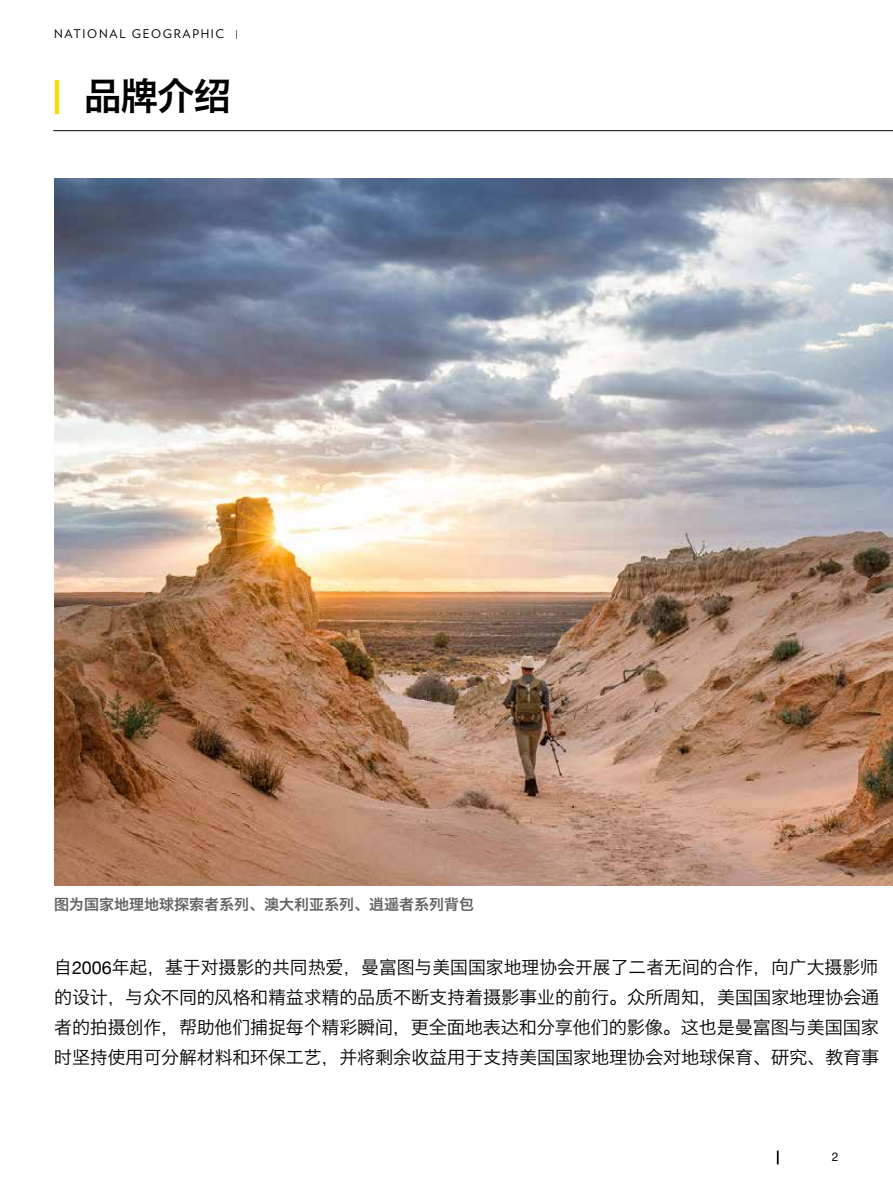
<style>
.page{position:relative;width:893px;height:1191px;background:#fff}
.page>*{position:absolute;margin:0;border:0;box-sizing:border-box;transform-origin:0 0}
.t1{font:37.5px "Hiragino Sans GB W6";color:#000}
.t2{font:18px/30px "Hiragino Sans GB W3";letter-spacing:-.01em;color:#000;text-align:justify}
.t3{font:15px "Hiragino Sans GB W6";color:#626366}
.t4{font:12px "Verlag";letter-spacing:.14em;color:#000}
.t5{font:12px "Helvetica Neue LT Std";color:#000}
.s1{font-family:"Helvetica Neue LT Std";font-size:9px}
.s2{font-size:34.5px;color:#ffd800}
.s3{font-family:"Helvetica Neue"}
</style>
<div class="page">
<svg style="left:777px;top:1150px;width:2px;height:14px"></svg>
<hr style="left:53px;top:130px;width:840px;height:1px;background:#000">
<img style="left:54px;top:179px;width:839px;height:707px">
<p class="t4" style="left:54px;top:25px;width:185px">NATIONAL GEOGRAPHIC <span class="s1">|</span></p>
<h1 class="t1" style="left:50px;top:72px;width:183px"><span class="s2">|</span> 品牌介绍</h1>
<p class="t3" style="left:54px;top:895px;width:422px">图为国家地理地球探索者系列、澳大利亚系列、逍遥者系列背包</p>
<p class="t2" style="left:54px;top:952px;width:827px">自<span class="s3">2006</span>年起，基于对摄影的共同热爱，曼富图与美国国家地理协会开展了二者无间的合作，向广大摄影师的设计，与众不同的风格和精益求精的品质不断支持着摄影事业的前行。众所周知，美国国家地理协会通者的拍摄创作，帮助他们捕捉每个精彩瞬间，更全面地表达和分享他们的影像。这也是曼富图与美国国家时坚持使用可分解材料和环保工艺，并将剩余收益用于支持美国国家地理协会对地球保育、研究、教育事</p>
<p class="t5" style="left:832px;top:1149px;width:8px">2</p>
</div>
